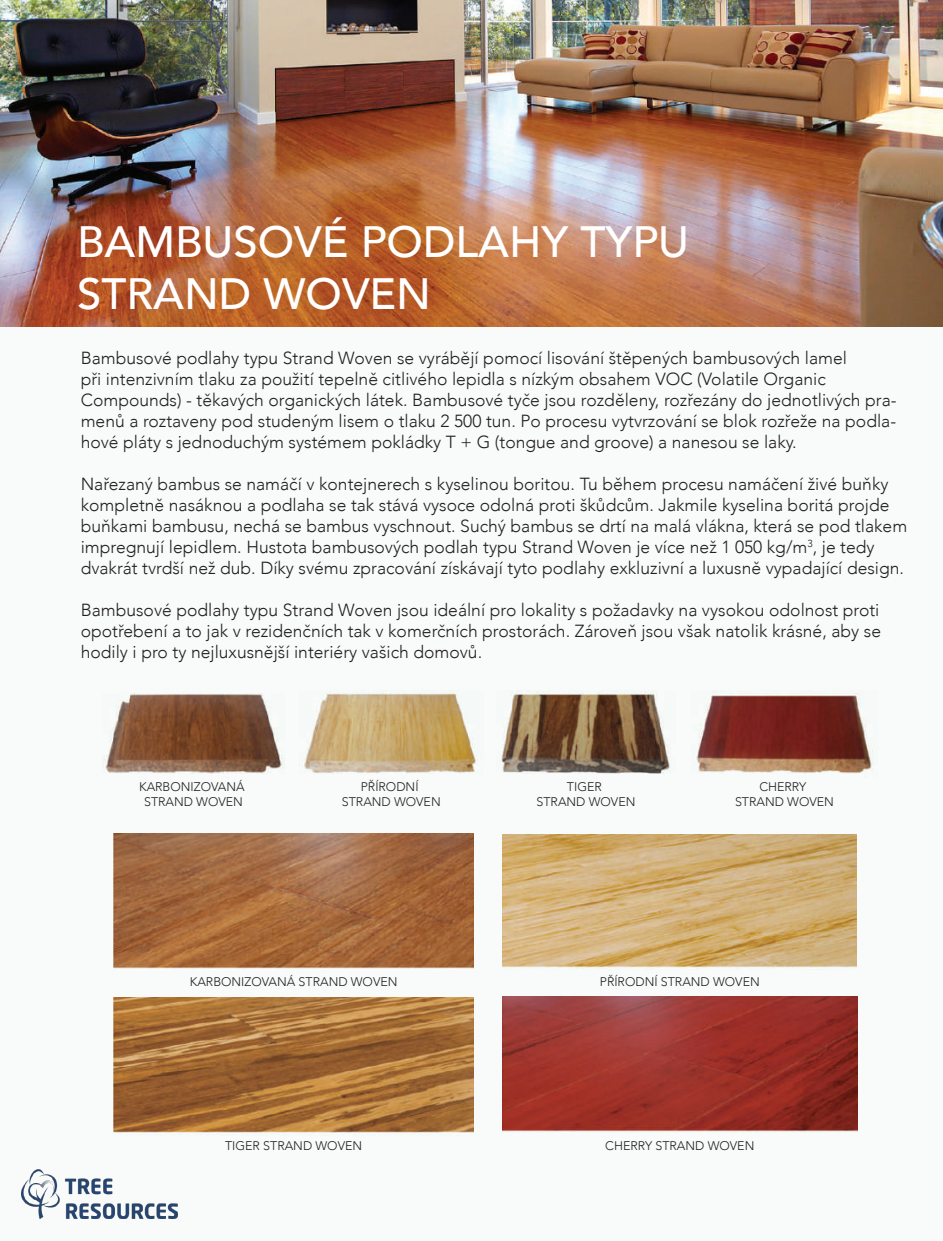
<style>
.page{position:relative;width:943px;height:1241px;background:#fff}
.page>*{position:absolute;margin:0;border:0;box-sizing:border-box;transform-origin:0 0}
.t1{font:500 43.75px/52.5px "Avenir";color:#fff}
.t2{font:300 17.5px/21px "Avenir";color:#231f20}
.t3{font:300 12.42px/14.9px "Avenir";color:#231f20;text-align:center}
</style>
<div class="page">
<div style="left:0;top:0;width:943px;height:1240px;background:#f8fbf9"></div>
<img style="left:0;top:0;width:943px;height:326px">
<img style="left:22px;top:1169px;width:155px;height:49px">
<img style="left:114px;top:833px;width:360px;height:136px">
<img style="left:503px;top:834px;width:353px;height:135px">
<img style="left:114px;top:997px;width:360px;height:136px">
<img style="left:502px;top:996px;width:355px;height:135px">
<img style="left:103px;top:693px;width:180px;height:81px">
<img style="left:304px;top:690px;width:174px;height:83px">
<img style="left:501px;top:690px;width:169px;height:84px">
<img style="left:696px;top:692px;width:177px;height:82px">
<h1 class="t1" style="left:77px;top:213px;width:613px">BAMBUSOVÉ PODLAHY TYPU<br>STRAND WOVEN</h1>
<p class="t2" style="left:81px;top:347px;width:817px">Bambusové podlahy typu Strand Woven se vyrábějí pomocí lisování štěpených bambusových lamel<br>při intenzivním tlaku za použití tepelně citlivého lepidla s nízkým obsahem VOC (Volatile Organic Compounds) - těkavých organických látek. Bambusové tyče jsou rozděleny, rozřezány do jednotlivých pra&shy;menů a roztaveny pod studeným lisem o tlaku 2 500 tun. Po procesu vytvrzování se blok rozřeže na podla&shy;hové pláty s jednoduchým systémem pokládky T + G (tongue and groove) a nanesou se laky.</p>
<p class="t2" style="left:81px;top:473px;width:828px">Nařezaný bambus se namáčí v kontejnerech s kyselinou boritou. Tu během procesu namáčení živé buňky kompletně nasáknou a podlaha se tak stává vysoce odolná proti škůdcům. Jakmile kyselina boritá projde buňkami bambusu, nechá se bambus vyschnout. Suchý bambus se drtí na malá vlákna, která se pod tlakem impregnují lepidlem. Hustota bambusových podlah typu Strand Woven je více než 1 050 kg/m<sup>3</sup>, je tedy dvakrát tvrdší než dub. Díky svému zpracování získávají tyto podlahy exkluzivní a luxusně vypadající design.</p>
<p class="t2" style="left:81px;top:599px;width:801px;text-align:justify">Bambusové podlahy typu Strand Woven jsou ideální pro lokality s požadavky na vysokou odolnost proti opotřebení a to jak v rezidenčních tak v komerčních prostorách. Zároveň jsou však natolik krásné, aby se hodily i pro ty nejluxusnější interiéry vašich domovů.</p>
<p class="t3" style="left:139px;top:779px;width:107px">KARBONIZOVANÁ<br>STRAND WOVEN</p>
<p class="t3" style="left:342px;top:779px;width:100px">PŘÍRODNÍ<br>STRAND WOVEN</p>
<p class="t3" style="left:536px;top:779px;width:100px">TIGER<br>STRAND WOVEN</p>
<p class="t3" style="left:735px;top:779px;width:100px">CHERRY<br>STRAND WOVEN</p>
<p class="t3" style="left:190px;top:974px;width:209px">KARBONIZOVANÁ STRAND WOVEN</p>
<p class="t3" style="left:600px;top:974px;width:161px">PŘÍRODNÍ STRAND WOVEN</p>
<p class="t3" style="left:225px;top:1138px;width:138px">TIGER STRAND WOVEN</p>
<p class="t3" style="left:605px;top:1138px;width:151px">CHERRY STRAND WOVEN</p>
</div>
